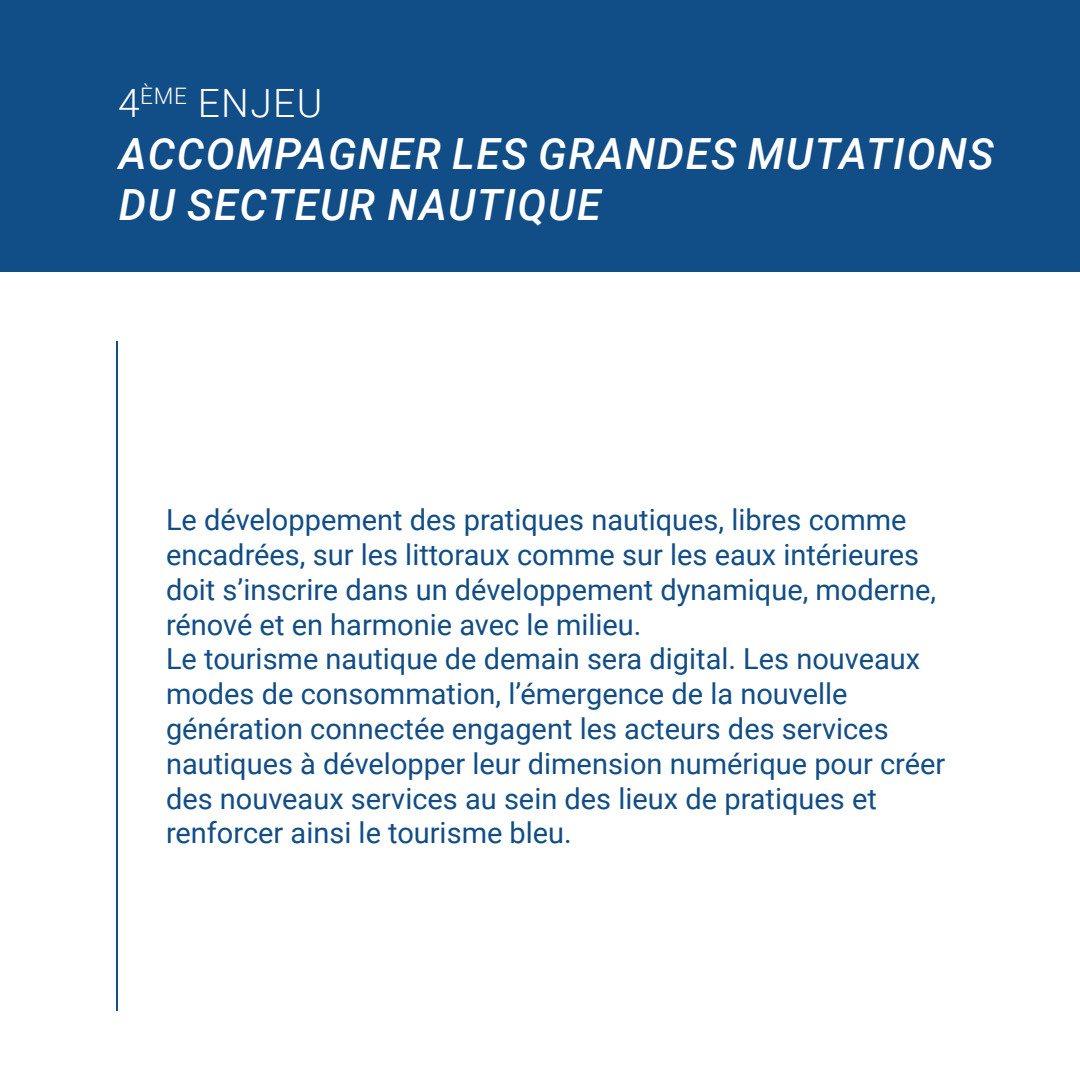
<style>
.page{position:relative;width:1080px;height:1080px;background:#fff}
.page>*{position:absolute;margin:0;border:0;box-sizing:border-box;transform-origin:0 0}
.t1{font:italic 500 43px/51.6px "Roboto";letter-spacing:.035em;color:#fff}
.t2{font:300 39px "Roboto";letter-spacing:.035em;color:#fff}
.t3{font:29px/34.8px "Roboto";color:#114d86}
</style>
<div class="page">
<div style="left:0;top:0;width:1080px;height:272px;background:#114d86"></div>
<hr style="left:116px;top:341px;width:2px;height:670px;background:#114d86">
<h2 class="t2" style="left:118px;top:76px;width:206px">4<sup>ÈME</sup> ENJEU</h2>
<h1 class="t1" style="left:119px;top:126px;width:877px">ACCOMPAGNER LES GRANDES MUTATIONS<br>DU SECTEUR NAUTIQUE</h1>
<p class="t3" style="left:166px;top:501px;width:781px">Le développement des pratiques nautiques, libres comme encadrées, sur les littoraux comme sur les eaux intérieures doit s’inscrire dans un développement dynamique, moderne, rénové et en harmonie avec le milieu.<br>Le tourisme nautique de demain sera digital. Les nouveaux modes de consommation, l’émergence de la nouvelle génération connectée engagent les acteurs des services nautiques à développer leur dimension numérique pour créer des nouveaux services au sein des lieux de pratiques et renforcer ainsi le tourisme bleu.</p>
</div>
